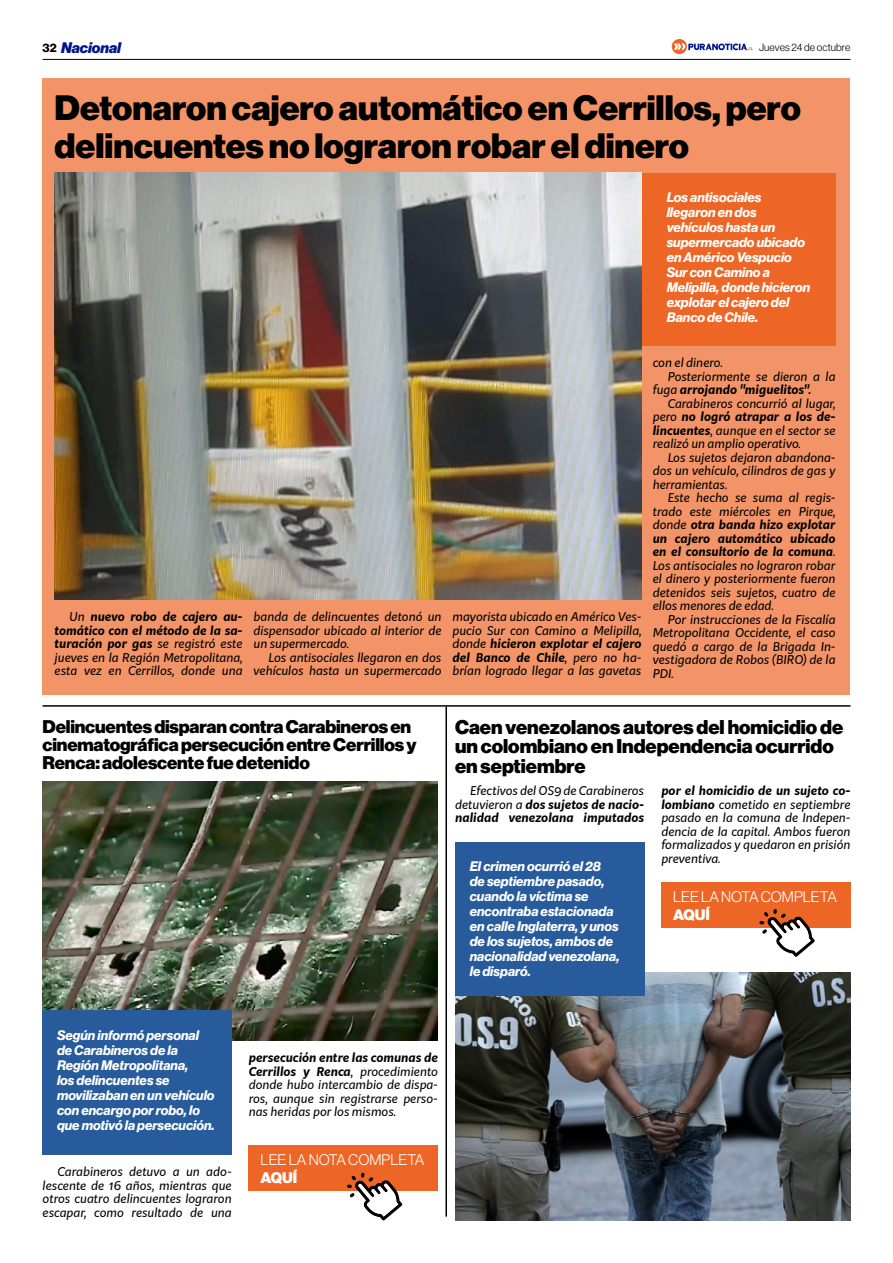
<style>
.page{position:relative;width:893px;height:1263px;background:#fff}
.page>*{position:absolute;margin:0;border:0;box-sizing:border-box;transform-origin:0 0}
.t1{font:34.5px/37.5px "N Haas Grotesk DS Pro 95 Blk";color:#000}
.t2{font:19.5px/19.5px "N Haas Grotesk DS Pro 95 Blk";color:#000}
.t3{font:18px/18px "N Haas Grotesk DS Pro 95 Blk";letter-spacing:-.01em;color:#000}
.t4{font:15px "N Haas Grotesk DS Pro 45 Lt";color:#fff}
.t5{font:15px "N Haas Grotesk DS Pro 96 Blk It";color:#00178a}
.t6{font:15px "N Haas Grotesk DS Pro 95 Blk";color:#fff}
.t7{font:13.5px/15px "N Haas Grotesk DS Pro 76 Bd It";color:#fff}
.t8{font:italic 12px/13.5px "Kit Sans";color:#000;text-align:justify}
.t9{font:italic 700 12px/13.5px "Kit Sans";color:#000;text-align:justify}
.t10{font:10.5px "N Haas Grotesk DS Pro 45 Lt";letter-spacing:.015em;color:#000}
.s1{font-family:"N Haas Grotesk DS Pro 75 Bd";font-size:12px;color:#000}
.s2{font-weight:700}
.s3{font-weight:400}
</style>
<div class="page">
<hr style="left:43px;top:59px;width:807px;height:1px;background:#000">
<div style="left:43px;top:78px;width:807px;height:617px;background:#f29467"></div>
<hr style="left:445px;top:707px;width:2px;height:509px;background:#000">
<hr style="left:43px;top:705px;width:807px;height:2px;background:#000">
<img style="left:55px;top:173px;width:586px;height:427px">
<div style="left:642px;top:173px;width:194px;height:173px;background:#ed6626"></div>
<div style="left:661px;top:882px;width:189px;height:46px;background:#ed6626"></div>
<svg style="left:759px;top:909px;width:56px;height:48px"></svg>
<img style="left:43px;top:782px;width:395px;height:258px">
<div style="left:42px;top:1010px;width:189px;height:144px;background:#275b9b"></div>
<img style="left:455px;top:973px;width:395px;height:247px">
<div style="left:455px;top:841px;width:189px;height:154px;background:#275b9b"></div>
<div style="left:249px;top:1145px;width:189px;height:46px;background:#ed6626"></div>
<svg style="left:347px;top:1172px;width:55px;height:49px"></svg>
<svg style="left:672px;top:39px;width:81px;height:15px"></svg>
<p class="t5" style="left:43px;top:39px;width:80px"><span class="s1">32</span> Nacional</p>
<p class="t10" style="left:759px;top:41px;width:93px">Jueves 24 de octubre</p>
<h1 class="t1" style="left:55px;top:90px;width:748px">Detonaron cajero automático en Cerrillos, pero delincuentes no lograron robar el dinero</h1>
<p class="t7" style="left:667px;top:190px;width:145px">Los antisociales llegaron en dos vehículos hasta un supermercado ubicado en Américo Vespucio<br>Sur con Camino a<br>Melipilla, donde hicieron explotar el cajero del<br>Banco de Chile.</p>
<p class="t8" style="left:55px;top:609px;width:189px;text-indent:15px">Un <span class="s2">nuevo robo de cajero au&shy;tomático con el método de la sa&shy;turación por gas</span> se registró este jueves en la Región Metropolitana, esta vez en Cerrillos, donde una</p>
<p class="t8" style="left:254px;top:609px;width:189px">banda de delincuentes detonó un dispensador ubicado al interior de un supermercado.</p>
<p class="t8" style="left:254px;top:650px;width:189px;text-align:right">Los antisociales llegaron en dos vehículos hasta un supermercado</p>
<p class="t8" style="left:452px;top:609px;width:191px">mayorista ubicado en Américo Ves&shy;pucio Sur con Camino a Melipilla, donde <span class="s2">hicieron explotar el cajero del Banco de Chile</span>, pero no ha&shy;brían logrado llegar a las gavetas</p>
<p class="t8" style="left:653px;top:356px;width:72px">con el dinero.</p>
<p class="t8" style="left:668px;top:369px;width:169px">Posteriormente se dieron a la</p>
<p class="t9" style="left:653px;top:382px;width:160px"><span class="s3">fuga</span> arrojando "miguelitos".</p>
<p class="t8" style="left:668px;top:396px;width:169px">Carabineros concurrió al lugar,</p>
<p class="t9" style="left:653px;top:409px;width:184px"><span class="s3">pero</span> no logró atrapar a los de-</p>
<p class="t8" style="left:653px;top:423px;width:184px"><span class="s2">lincuentes</span>, aunque en el sector se</p>
<p class="t8" style="left:653px;top:437px;width:150px">realizó un amplio operativo.</p>
<p class="t8" style="left:668px;top:450px;width:169px">Los sujetos dejaron abandona-</p>
<p class="t8" style="left:653px;top:464px;width:184px">dos un vehículo, cilindros de gas y</p>
<p class="t8" style="left:653px;top:477px;width:76px">herramientas.</p>
<p class="t8" style="left:668px;top:491px;width:169px">Este hecho se suma al regis-</p>
<p class="t8" style="left:653px;top:504px;width:184px">trado este miércoles en Pirque,</p>
<p class="t9" style="left:653px;top:517px;width:184px"><span class="s3">donde</span> otra banda hizo explotar</p>
<p class="t9" style="left:653px;top:531px;width:184px">un cajero automático ubicado</p>
<p class="t9" style="left:653px;top:544px;width:184px">en el consultorio de la comuna<span class="s3">.</span></p>
<p class="t8" style="left:653px;top:558px;width:184px">Los antisociales no lograron robar</p>
<p class="t8" style="left:653px;top:572px;width:184px">el dinero y posteriormente fueron</p>
<p class="t8" style="left:653px;top:585px;width:184px">detenidos seis sujetos, cuatro de</p>
<p class="t8" style="left:653px;top:599px;width:123px">ellos menores de edad.</p>
<p class="t8" style="left:668px;top:612px;width:169px">Por instrucciones de la Fiscalía</p>
<p class="t8" style="left:653px;top:626px;width:184px">Metropolitana Occidente, el caso</p>
<p class="t8" style="left:653px;top:639px;width:184px">quedó a cargo de la Brigada In-</p>
<p class="t8" style="left:653px;top:653px;width:184px">vestigadora de Robos (BIRO) de la</p>
<p class="t8" style="left:653px;top:666px;width:23px">PDI.</p>
<h3 class="t3" style="left:43px;top:717px;width:375px">Delincuentes disparan contra Carabineros en cinematográfica persecución entre Cerrillos y<br>Renca: adolescente fue detenido</h3>
<h2 class="t2" style="left:455px;top:717px;width:390px">Caen venezolanos autores del homicidio de un colombiano en Independencia ocurrido en septiembre</h2>
<p class="t9" style="left:455px;top:783px;width:190px;text-indent:15px"><span class="s3">Efectivos del OS9 de Carabineros detuvieron a</span> dos sujetos de nacio&shy;nalidad venezolana imputados</p>
<p class="t8" style="left:661px;top:783px;width:191px"><span class="s2">por el homicidio de un sujeto co&shy;lombiano</span> cometido en septiembre pasado en la comuna de Indepen&shy;dencia de la capital. Ambos fueron formalizados y quedaron en prisión preventiva.</p>
<p class="t7" style="left:470px;top:859px;width:151px">El crimen ocurrió el 28 de septiembre pasado, cuando la víctima se encontraba estacionada en calle Inglaterra, y unos de los sujetos, ambos de nacionalidad venezolana, le disparó.</p>
<p class="t4" style="left:673px;top:888px;width:165px">LEE LA NOTA COMPLETA</p>
<p class="t6" style="left:673px;top:905px;width:38px">AQUÍ</p>
<p class="t7" style="left:57px;top:1028px;width:159px">Según informó personal de Carabineros de la<br>Región Metropolitana,<br>los delincuentes se movilizaban en un vehículo con encargo por robo, lo que motivó la persecución.</p>
<p class="t8" style="left:43px;top:1164px;width:191px;text-indent:15px">Carabineros detuvo a un ado&shy;lescente de 16 años, mientras que otros cuatro delincuentes lograron escapar, como resultado de una</p>
<p class="t8" style="left:249px;top:1050px;width:191px"><span class="s2">persecución entre las comunas de Cerrillos y Renca</span>, procedimiento donde hubo intercambio de dispa&shy;ros, aunque sin registrarse perso&shy;nas heridas por los mismos.</p>
<p class="t4" style="left:261px;top:1151px;width:165px">LEE LA NOTA COMPLETA</p>
<p class="t6" style="left:261px;top:1169px;width:38px">AQUÍ</p>
</div>
